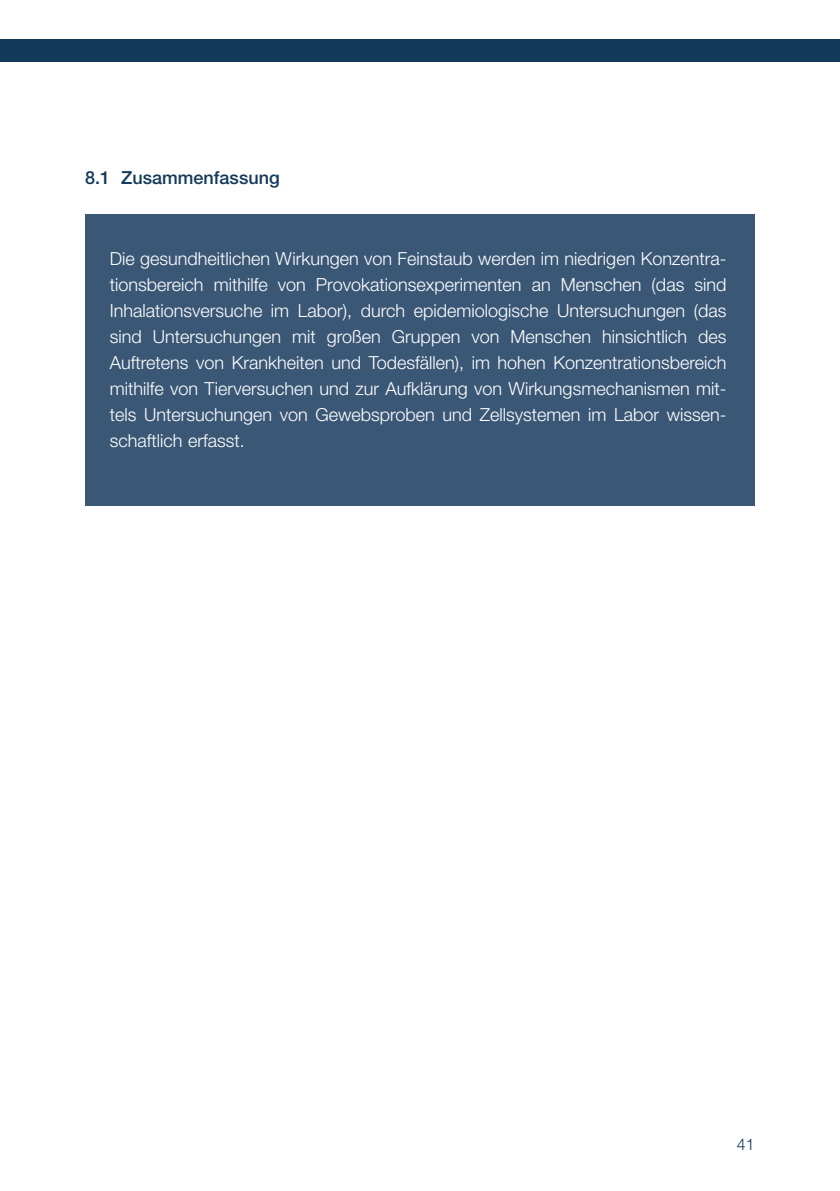
<style>
.page{position:relative;width:840px;height:1191px;background:#fff}
.page>*{position:absolute;margin:0;border:0;box-sizing:border-box;transform-origin:0 0}
.t1{font:300 18px/26px "Helvetica Neue";color:#fff;text-align:justify}
.t2{font:500 18px "Helvetica Neue";color:#143a5b}
.t3{font:300 16px "Helvetica Neue";color:#143a5b}
</style>
<div class="page">
<div style="left:0;top:39px;width:839px;height:23px;background:#143a5b"></div>
<div style="left:85px;top:214px;width:669px;height:291px;background:#3a5776"></div>
<p class="t2" style="left:85px;top:171px;width:196px">8.1 Zusammenfassung</p>
<p class="t1" style="left:110px;top:247px;width:617px">Die gesundheitlichen Wirkungen von Feinstaub werden im niedrigen Konzentra&shy;tionsbereich mithilfe von Provokationsexperimenten an Menschen (das sind Inhalationsversuche im Labor), durch epidemiologische Untersuchungen (das sind Untersuchungen mit großen Gruppen von Menschen hinsichtlich des Auftretens von Krankheiten und Todesfällen), im hohen Konzentrationsbereich mithilfe von Tierversuchen und zur Aufklärung von Wirkungsmechanismen mit&shy;tels Untersuchungen von Gewebsproben und Zellsystemen im Labor wissen&shy;schaftlich erfasst.</p>
<p class="t3" style="left:736px;top:1138px;width:19px">41</p>
</div>
